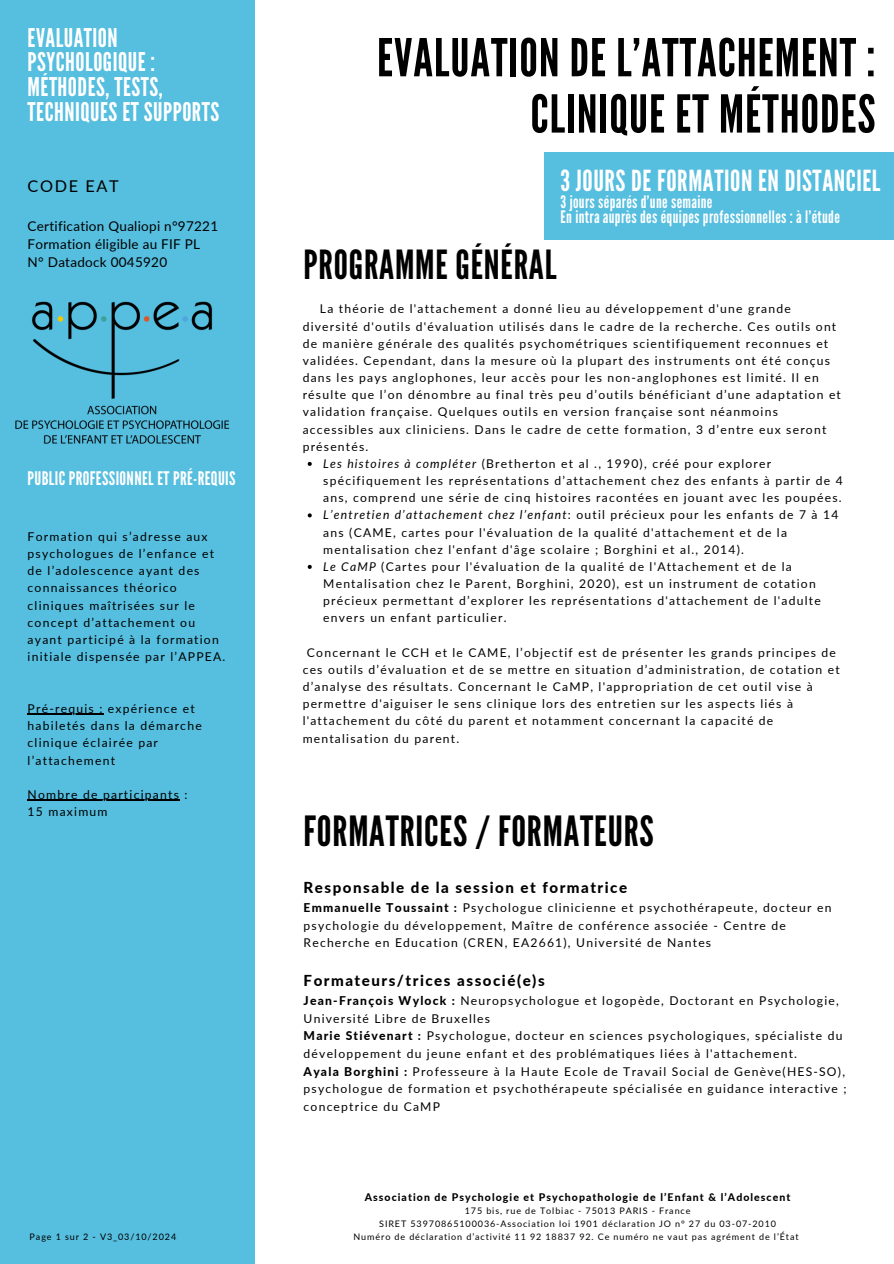
<style>
.page{position:relative;width:894px;height:1264px;background:#fff}
.page>*{position:absolute;margin:0;border:0;box-sizing:border-box;transform-origin:0 0}
.t1{font:52.05px/56.2px "League Gothic";letter-spacing:.02em;color:#000;text-align:right}
.t2{font:41.55px "League Gothic";letter-spacing:.02em;color:#000}
.t3{font:40.05px "League Gothic";letter-spacing:.02em;color:#000}
.t4{font:28.95px "League Gothic";letter-spacing:.02em;color:#fff}
.t5{font:25.8px/24.8px "League Gothic";letter-spacing:.02em;color:#fff}
.t6{font:18.75px "League Gothic";letter-spacing:.02em;color:#fff}
.t7{font:17.25px/15.8px "League Gothic";letter-spacing:.02em;color:#fff}
.t8{font:16.2px "Lato";letter-spacing:.1em;color:#000}
.t9{font:800 15.15px "Lato";letter-spacing:.1em;color:#000}
.t10{font:13.5px "Lato";letter-spacing:.02em;color:#000}
.t11{font:12.15px/17.1px "Lato";letter-spacing:.1em;color:#000}
.t12{font:800 10.5px "Lato";letter-spacing:.1em;color:#000}
.t13{font:9px "Lato";letter-spacing:.1em;color:#000}
.s1{font-style:italic}
.s2{font-weight:800}
</style>
<div class="page">
<div style="left:0;top:0;width:254px;height:1263px;background:#56bedf"></div>
<svg style="left:307px;top:462px;width:4px;height:4px"></svg>
<svg style="left:307px;top:513px;width:4px;height:4px"></svg>
<svg style="left:307px;top:565px;width:4px;height:4px"></svg>
<hr style="left:28px;top:714px;width:76px;height:1px;background:#000">
<hr style="left:28px;top:800px;width:152px;height:1px;background:#000">
<div style="left:544px;top:152px;width:349px;height:88px;background:#56bedf"></div>
<img style="left:15px;top:301px;width:215px;height:143px">
<h3 class="t5" style="left:28px;top:26px;width:193px">EVALUATION<br>PSYCHOLOGIQUE :<br>MÉTHODES, TESTS,<br>TECHNIQUES ET SUPPORTS</h3>
<h6 class="t8" style="left:28px;top:176px;width:92px">CODE EAT</h6>
<p class="t10" style="left:28px;top:217px;width:192px">Certification Qualiopi n°97221</p>
<p class="t10" style="left:28px;top:235px;width:174px">Formation éligible au FIF PL</p>
<p class="t10" style="left:28px;top:253px;width:141px">N° Datadock 0045920</p>
<p class="t6" style="left:28px;top:468px;width:209px">PUBLIC PROFESSIONNEL ET PRÉ-REQUIS</p>
<p class="t11" style="left:28px;top:527px;width:199px">Formation qui s’adresse aux psychologues de l’enfance et de l’adolescence ayant des connaissances théorico cliniques maîtrisées sur le concept d’attachement ou ayant participé à la formation initiale dispensée par l’APPEA.</p>
<p class="t11" style="left:28px;top:699px;width:176px">Pré-requis : expérience et habiletés dans la démarche clinique éclairée par l’attachement</p>
<p class="t11" style="left:28px;top:785px;width:161px">Nombre de participants :</p>
<p class="t11" style="left:28px;top:803px;width:81px">15 maximum</p>
<p class="t1" style="left:377px;top:31px;width:499px">EVALUATION DE L’ATTACHEMENT :<br>CLINIQUE ET MÉTHODES</p>
<h3 class="t4" style="left:560px;top:164px;width:321px">3 JOURS DE FORMATION EN DISTANCIEL</h3>
<h3 class="t7" style="left:560px;top:194px;width:281px">3 jours séparés d’une semaine<br>En intra auprès des équipes professionnelles : à l’étude</h3>
<p class="t3" style="left:303px;top:242px;width:254px">PROGRAMME GÉNÉRAL</p>
<p class="t11" style="left:302px;top:300px;width:539px;text-indent:17px">La théorie de l'attachement a donné lieu au développement d'une grande diversité d'outils d'évaluation utilisés dans le cadre de la recherche. Ces outils ont de manière générale des qualités psychométriques scientifiquement reconnues et validées. Cependant, dans la mesure où la plupart des instruments ont été conçus dans les pays anglophones, leur accès pour les non-anglophones est limité. Il en résulte que l’on dénombre au final très peu d’outils bénéficiant d’une adaptation et validation française. Quelques outils en version française sont néanmoins accessibles aux cliniciens. Dans le cadre de cette formation, 3 d’entre eux seront présentés.</p>
<p class="t11" style="left:323px;top:454px;width:521px"><span class="s1">Les histoires à compléter</span> (Bretherton et al ., 1990), créé pour explorer spécifiquement les représentations d’attachement chez des enfants à partir de 4 ans, comprend une série de cinq histoires racontées en jouant avec les poupées.</p>
<h4 class="t11" style="left:323px;top:506px;width:516px"><span class="s1">L’entretien d’attachement chez l’enfant</span>: outil précieux pour les enfants de 7 à 14 ans (CAME, cartes pour l'évaluation de la qualité d'attachement et de la mentalisation chez l'enfant d'âge scolaire ; Borghini et al., 2014).</h4>
<p class="t11" style="left:323px;top:557px;width:499px"><span class="s1">Le CaMP</span> (Cartes pour l'évaluation de la qualité de l'Attachement et de la Mentalisation chez le Parent, Borghini, 2020), est un instrument de cotation précieux permettant d’explorer les représentations d'attachement de l'adulte envers un enfant particulier.</p>
<p class="t11" style="left:302px;top:643px;width:538px;text-indent:4px">Concernant le CCH et le CAME, l’objectif est de présenter les grands principes de ces outils d’évaluation et de se mettre en situation d’administration, de cotation et d’analyse des résultats. Concernant le CaMP, l'appropriation de cet outil vise à permettre d'aiguiser le sens clinique lors des entretien sur les aspects liés à l'attachement du côté du parent et notamment concernant la capacité de mentalisation du parent.</p>
<p class="t2" style="left:303px;top:807px;width:351px">FORMATRICES / FORMATEURS</p>
<p class="t9" style="left:303px;top:878px;width:325px">Responsable de la session et formatrice</p>
<p class="t11" style="left:303px;top:898px;width:529px;line-height:17.7px"><span class="s2">Emmanuelle Toussaint :</span> Psychologue clinicienne et psychothérapeute, docteur en psychologie du développement, Maître de conférence associée - Centre de<br>Recherche en Education (CREN, EA2661), Université de Nantes</p>
<h1 class="t9" style="left:303px;top:971px;width:242px">Formateurs/trices associé(e)s</h1>
<p class="t11" style="left:303px;top:991px;width:536px;line-height:17.7px"><span class="s2">Jean-François Wylock :</span> Neuropsychologue et logopède, Doctorant en Psychologie,<br>Université Libre de Bruxelles</p>
<h2 class="t11" style="left:303px;top:1026px;width:540px;line-height:17.7px"><span class="s2">Marie Stiévenart :</span> Psychologue, docteur en sciences psychologiques, spécialiste du développement du jeune enfant et des problématiques liées à l'attachement.</h2>
<p class="t11" style="left:303px;top:1062px;width:544px;line-height:17.7px"><span class="s2">Ayala Borghini :</span> Professeure à la Haute Ecole de Travail Social de Genève(HES-SO), psychologue de formation et psychothérapeute spécialisée en guidance interactive ; conceptrice du CaMP</p>
<h2 class="t12" style="left:364px;top:1190px;width:427px">Association de Psychologie et Psychopathologie de l’Enfant &amp; l’Adolescent</h2>
<p class="t13" style="left:464px;top:1205px;width:227px">175 bis, rue de Tolbiac - 75013 PARIS - France</p>
<p class="t13" style="left:379px;top:1217px;width:398px">SIRET 53970865100036-Association loi 1901 déclaration JO n° 27 du 03-07-2010</p>
<p class="t13" style="left:30px;top:1230px;width:148px">Page 1 sur 2 - V3_03/10/2024</p>
<p class="t13" style="left:353px;top:1230px;width:446px">Numéro de déclaration d’activité 11 92 18837 92. Ce numéro ne vaut pas agrément de l’État</p>
</div>
